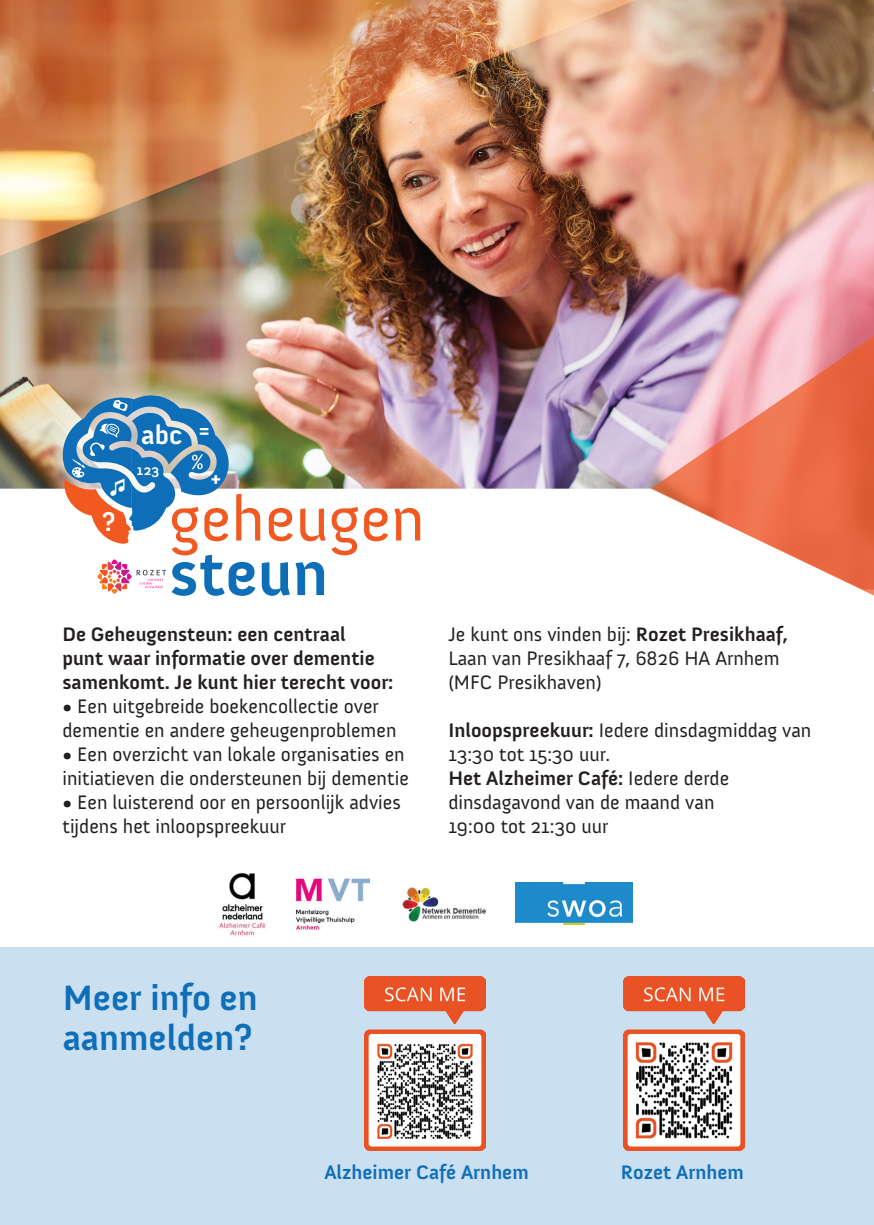
<style>
.page{position:relative;width:874px;height:1225px;background:#fff}
.page>*{position:absolute;margin:0;border:0;box-sizing:border-box;transform-origin:0 0}
.t1{font:700 36px "Anivers";color:#0f6eb8}
.t2{font:700 26.8px "Anivers";color:#fff}
.t3{font:700 26px "Anivers";color:#fff}
.t4{font:700 21.4px "Anivers";color:#fff}
.t5{font:20px/24px "Anivers";color:#231f20}
.t6{font:700 20px/24px "Anivers";color:#231f20}
.t7{font:700 20px "Anivers";color:#0f6eb8}
.t8{font:700 14.2px "Anivers";color:#fff}
.s1{font-weight:700}
</style>
<div class="page">
<div style="left:0;top:947px;width:873px;height:278px;background:#cadfef"></div>
<img style="left:0;top:0;width:873px;height:489px">
<img style="left:0;top:0;width:652px;height:329px">
<div style="left:39px;top:371px;width:405px;height:248px;background:#fff;opacity:.91"></div>
<svg style="left:331px;top:507px;width:27px;height:48px"></svg>
<svg style="left:364px;top:508px;width:24px;height:33px"></svg>
<svg style="left:394px;top:508px;width:26px;height:32px"></svg>
<img style="left:219px;top:872px;width:47px;height:64px">
<img style="left:295px;top:878px;width:74px;height:52px">
<img style="left:402px;top:887px;width:85px;height:35px">
<img style="left:515px;top:883px;width:117px;height:41px">
<svg style="left:650px;top:232px;width:223px;height:363px;background:#e8a097"></svg>
<img style="left:364px;top:976px;width:121px;height:174px">
<img style="left:623px;top:976px;width:121px;height:174px">
<img style="left:62px;top:394px;width:263px;height:202px">
<p class="t3" style="left:102px;top:508px;width:15px">?</p>
<p class="t2" style="left:141px;top:421px;width:43px">abc</p>
<p class="t8" style="left:137px;top:462px;width:24px">123</p>
<p class="t4" style="left:210px;top:466px;width:13px">+</p>
<p class="t6" style="left:62px;top:623px;width:332px">De Geheugensteun: een centraal<br>punt waar informatie over dementie samenkomt. Je kunt hier terecht voor:</p>
<p class="t5" style="left:62px;top:695px;width:335px">• Een uitgebreide boekencollectie over dementie en andere geheugenproblemen</p>
<p class="t5" style="left:62px;top:743px;width:348px">• Een overzicht van lokale organisaties en initiatieven die ondersteunen bij dementie</p>
<p class="t5" style="left:62px;top:791px;width:340px">• Een luisterend oor en persoonlijk advies tijdens het inloopspreekuur</p>
<p class="t5" style="left:448px;top:623px;width:341px">Je kunt ons vinden bij: <span class="s1">Rozet Presikhaaf,<br></span>Laan van Presikhaaf 7, 6826 HA Arnhem (MFC Presikhaven)</p>
<p class="t5" style="left:448px;top:719px;width:364px"><span class="s1">Inloopspreekuur:</span> Iedere dinsdagmiddag van<br>13:30 tot 15:30 uur.</p>
<p class="t5" style="left:448px;top:767px;width:282px"><span class="s1">Het Alzheimer Café:</span> Iedere derde dinsdagavond van de maand van</p>
<p class="t5" style="left:448px;top:815px;width:161px">19:00 tot 21:30 uur</p>
<p class="t1" style="left:63px;top:978px;width:196px">Meer info en</p>
<p class="t1" style="left:63px;top:1018px;width:191px">aanmelden?</p>
<p class="t7" style="left:324px;top:1161px;width:206px">Alzheimer Café Arnhem</p>
<p class="t7" style="left:620px;top:1161px;width:124px">Rozet Arnhem</p>
</div>
